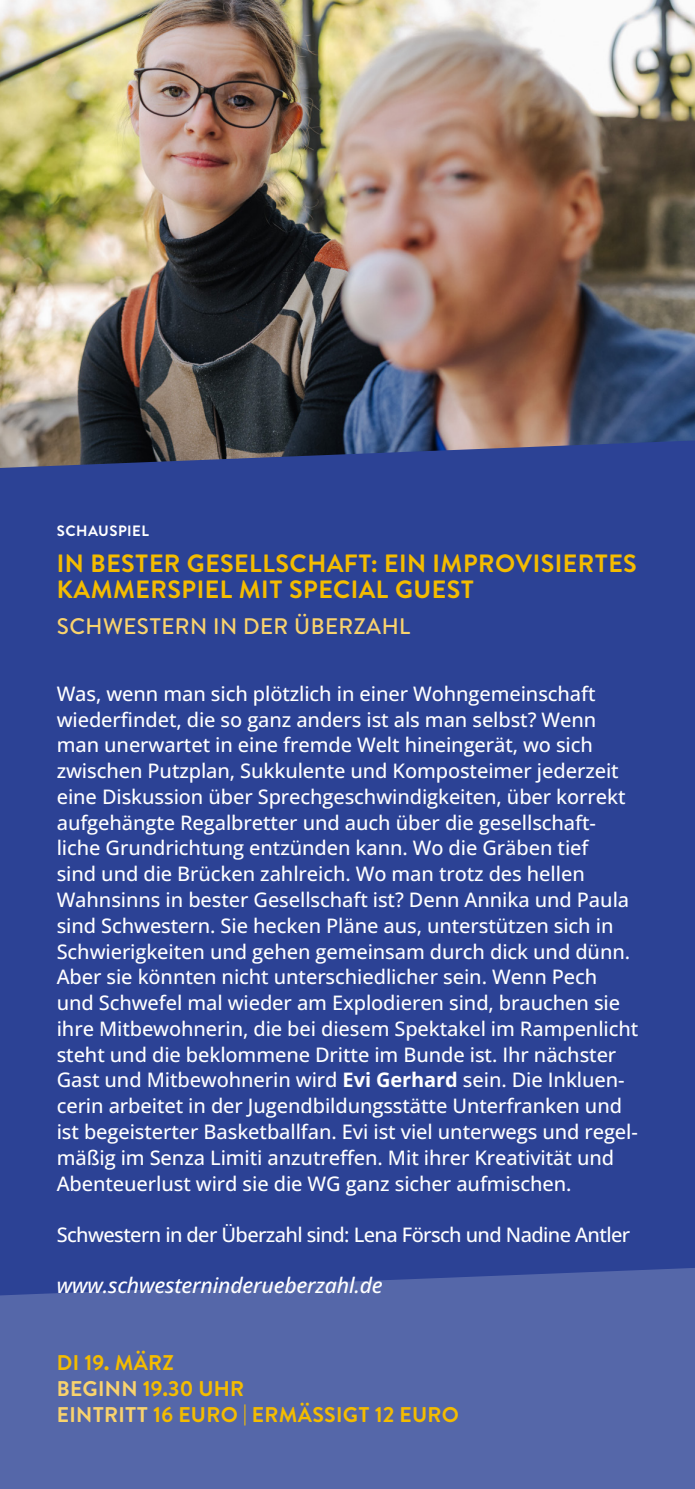
<style>
.page{position:relative;width:695px;height:1489px;background:#fff}
.page>*{position:absolute;margin:0;border:0;box-sizing:border-box;transform-origin:0 0}
.t1{font:700 25px/25.8px "Brandon Text";letter-spacing:.02em;color:#f4bc00}
.t2{font:500 22.5px "Brandon Text";letter-spacing:.02em;color:#f9d36d}
.t3{font:700 21.25px/26.2px "Brandon Text";letter-spacing:.015em;color:#f4bc00}
.t4{font:italic 500 21.25px "Open Sans";letter-spacing:-.01em;color:#fff}
.t5{font:500 20px/25.8px "Open Sans";letter-spacing:-.005em;color:#fff}
.t6{font:500 20px "Open Sans";letter-spacing:-.03em;color:#fff}
.t7{font:700 15px "Brandon Text";letter-spacing:.03em;color:#fff}
.s1{font-weight:700}
.s2{color:#f9d36d}
</style>
<div class="page">
<div style="left:0;top:0;width:694px;height:1488px;background:#2c4295"></div>
<img style="left:0;top:0;width:694px;height:468px">
<div style="left:0;top:1268px;width:694px;height:220px;background:#5567a9"></div>
<p class="t7" style="left:57px;top:520px;width:94px">SCHAUSPIEL</p>
<p class="t1" style="left:57px;top:550px;width:581px">IN BESTER GESELLSCHAFT: EIN IMPROVISIERTES<br>KAMMERSPIEL MIT SPECIAL GUEST</p>
<p class="t2" style="left:57px;top:610px;width:355px">SCHWESTERN IN DER ÜBERZAHL</p>
<p class="t5" style="left:57px;top:680px;width:583px">Was, wenn man sich plötzlich in einer Wohngemeinschaft wiederfindet, die so ganz anders ist als man selbst? Wenn man unerwartet in eine fremde Welt hineingerät, wo sich zwischen Putzplan, Sukkulente und Komposteimer jederzeit eine Diskussion über Sprechgeschwindigkeiten, über korrekt aufgehängte Regalbretter und auch über die gesellschaft&shy;liche Grundrichtung entzünden kann. Wo die Gräben tief<br>sind und die Brücken zahlreich. Wo man trotz des hellen Wahnsinns in bester Gesellschaft ist? Denn Annika und Paula sind Schwestern. Sie hecken Pläne aus, unterstützen sich in Schwierigkeiten und gehen gemeinsam durch dick und dünn.<br>Aber sie könnten nicht unterschiedlicher sein. Wenn Pech und Schwefel mal wieder am Explodieren sind, brauchen sie ihre Mitbewohnerin, die bei diesem Spektakel im Rampenlicht steht und die beklommene Dritte im Bunde ist. Ihr nächster Gast und Mitbewohnerin wird <span class="s1">Evi Gerhard</span> sein. Die Inkluen&shy;cerin arbeitet in der Jugendbildungsstätte Unterfranken und ist begeisterter Basketballfan. Evi ist viel unterwegs und regel&shy;mäßig im Senza Limiti anzutreffen. Mit ihrer Kreativität und Abenteuerlust wird sie die WG ganz sicher aufmischen.</p>
<p class="t6" style="left:57px;top:1220px;width:575px">Schwestern in der Überzahl sind: Lena Försch und Nadine Antler</p>
<p class="t4" style="left:57px;top:1270px;width:327px">www.schwesterninderueberzahl.de</p>
<p class="t3" style="left:57px;top:1348px;width:403px">DI 19. MÄRZ<br><span class="s2">BEGINN</span> 19.30 UHR<br><span class="s2">EINTRITT</span> 16 EURO | ERMÄSSIGT 12 EURO</p>
</div>
